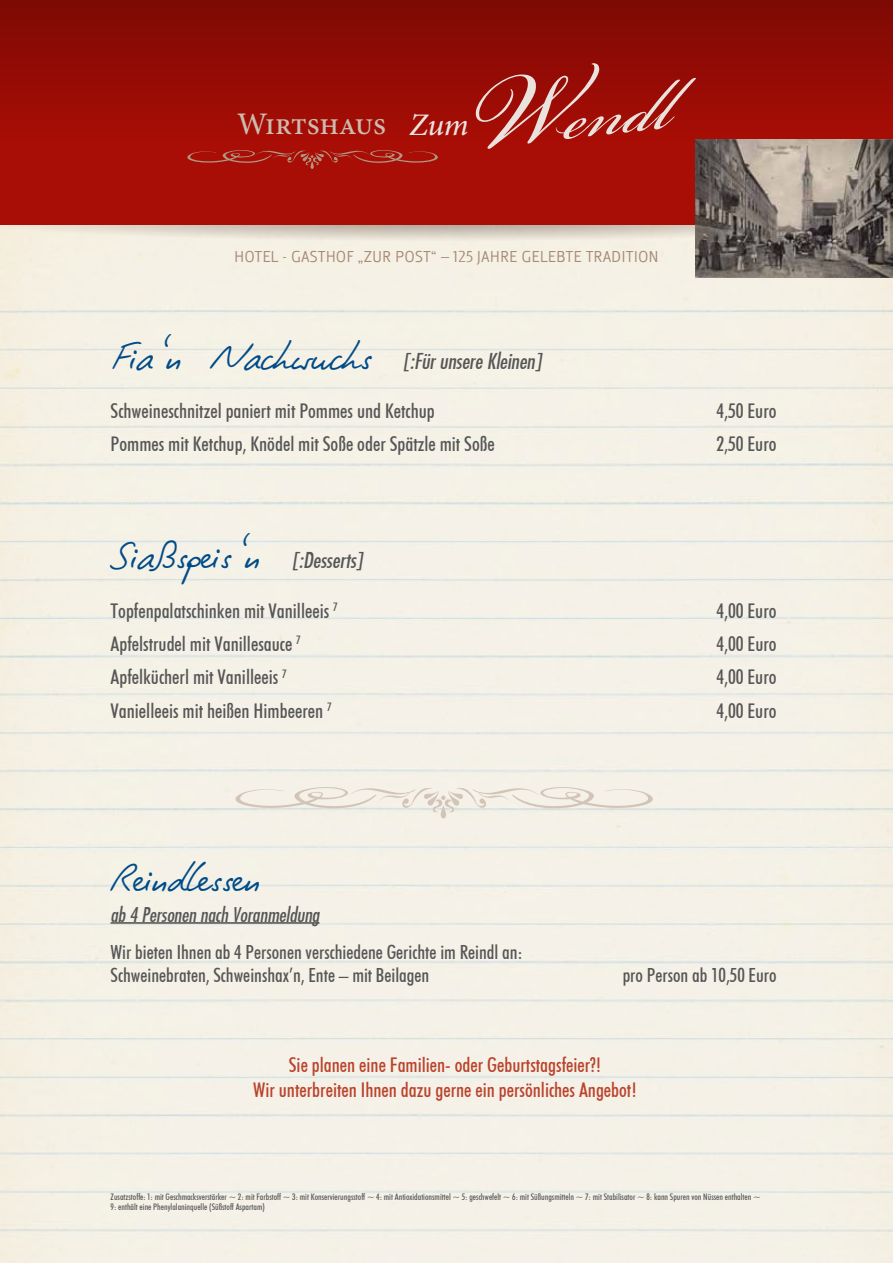
<style>
.page{position:relative;width:893px;height:1263px;background:#fff}
.page>*{position:absolute;margin:0;border:0;box-sizing:border-box;transform-origin:0 0}
.t1{font:italic 106.05px "Bickham Script Pro";color:#eae2dd}
.t2{font:42px "PT Script Zephyr";color:#004b87}
.t3{font:500 31.5px "Minion Pro";letter-spacing:-.015em;color:#ccbbae}
.t4{font:21px "Futura Md Cn BT Italic";color:#565656}
.t5{font:500 condensed 20.25px "Futura BT";color:#565656}
.t6{font:500 condensed 20.25px/24.3px "Futura BT";color:#ba422b;text-align:center}
.t7{font:500 condensed 19.5px/23.4px "Futura BT";color:#565656}
.t8{font:19.5px "Futura Md Cn BT Italic";color:#565656}
.t9{font:16.5px "Globale";color:#a88b75}
.t10{font:500 condensed 9px/10.8px "Futura BT";color:#565656}
.s1{font-size:162px}
.s2{font-style:italic;color:#eae2dd}
.s3{font-family:"PT Script Zephyr";font-size:42px;color:#004b87}
.s4{font-family:"Futura Md Cn BT Italic";font-size:21px;color:#565656}
</style>
<div class="page">
<img style="left:0;top:224px;width:893px;height:1039px">
<div style="left:0;top:0;width:893px;height:224px;background:#a90e06"></div>
<div style="left:0;top:0;width:893px;height:142px;background:linear-gradient(to bottom,#7d0a04,#a80d05)"></div>
<svg style="left:0;top:0;width:1px;height:142px"></svg>
<svg style="left:187px;top:150px;width:251px;height:19px"></svg>
<svg style="left:234px;top:786px;width:420px;height:32px;background:#ede9e0"></svg>
<hr style="left:111px;top:923px;width:208px;height:1px;background:#000">
<img style="left:695px;top:139px;width:198px;height:138px">
<h1 class="t1" style="left:454px;top:51px;width:211px;rotate:-6deg"><span class="s1">W</span>endl</h1>
<h3 class="t3" style="left:237px;top:103px;width:233px">Wirtshaus <span class="s2">Zum</span></h3>
<p class="t9" style="left:234px;top:247px;width:426px">HOTEL - GASTH OF „ZUR POST“ – 125 JAH RE GELEBTE TRADITION</p>
<p class="t4" style="left:111px;top:348px;width:432px"><span class="s3">Fia‘n Nachwuchs</span> [:Für unsere Kleinen]</p>
<p class="t5" style="left:111px;top:399px;width:326px">Schweineschnitzel paniert mit Pommes und Ketchup</p>
<p class="t5" style="left:716px;top:399px;width:62px">4,50 Euro</p>
<p class="t5" style="left:111px;top:432px;width:386px">Pommes mit Ketchup, Knödel mit Soße oder Spätzle mit Soße</p>
<p class="t5" style="left:716px;top:432px;width:62px">2,50 Euro</p>
<h2 class="t2" style="left:111px;top:526px;width:253px">Siaßspeis‘n <span class="s4">[:Desserts]</span></h2>
<p class="t5" style="left:111px;top:598px;width:229px">Topfenpalatschinken mit Vanilleeis <sup>7</sup></p>
<p class="t5" style="left:716px;top:598px;width:62px">4,00 Euro</p>
<p class="t5" style="left:111px;top:631px;width:192px">Apfelstrudel mit Vanillesauce <sup>7</sup></p>
<p class="t5" style="left:716px;top:631px;width:62px">4,00 Euro</p>
<p class="t5" style="left:111px;top:665px;width:178px">Apfelkücherl mit Vanilleeis <sup>7</sup></p>
<p class="t5" style="left:716px;top:665px;width:62px">4,00 Euro</p>
<p class="t5" style="left:111px;top:698px;width:223px">Vanielleeis mit heißen Himbeeren <sup>7</sup></p>
<p class="t5" style="left:716px;top:698px;width:62px">4,00 Euro</p>
<h2 class="t2" style="left:111px;top:849px;width:151px">Reindlessen</h2>
<p class="t8" style="left:111px;top:903px;width:210px">ab 4 Personen nach Voranmeldung</p>
<p class="t7" style="left:111px;top:940px;width:414px">Wir bieten Ihnen ab 4 Personen verschiedene Gerichte im Reindl an:<br>Schweinebraten, Schweinshax’n, Ente – mit Beilagen</p>
<p class="t7" style="left:623px;top:963px;width:155px">pro Person ab 10,50 Euro</p>
<p class="t6" style="left:253px;top:1053px;width:385px">Sie planen eine Familien- oder Geburtstagsfeier?!<br>Wir unterbreiten Ihnen dazu gerne ein persönliches Angebot!</p>
<p class="t10" style="left:111px;top:1191px;width:652px">Zusatzstoffe:1: mit Geschmacksverstärker ~ 2: mit Farbstoff ~ 3: mit Konservierungsstoff ~ 4: mit Antioxidationsmittel ~ 5: geschwefelt ~ 6: mit Süßungsmitteln ~ 7: mit Stabilisator ~ 8: kann Spuren von Nüssen enthalten ~<br>9: enthält eine Phenylalaninquelle (Süßstoff Aspartam)</p>
</div>
